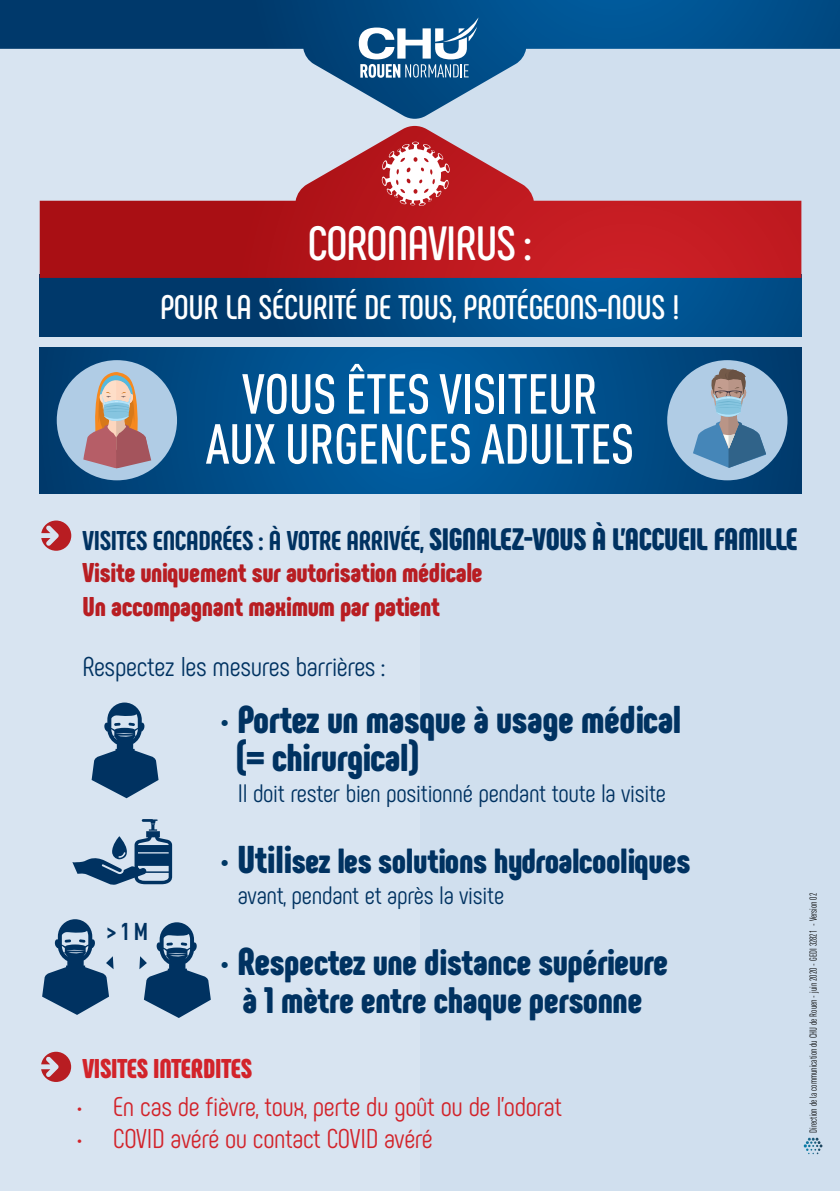
<style>
.page{position:relative;width:840px;height:1191px;background:#fff}
.page>*{position:absolute;margin:0;border:0;box-sizing:border-box;transform-origin:0 0}
.t1{font:500 condensed 55.4px/50px "DINOT";letter-spacing:-.01em;color:#fff;text-align:right}
.t2{font:700 48px "Phenomena";letter-spacing:-.02em;color:#fff}
.t3{font:900 38.8px/38px "Phenomena";letter-spacing:-.01em;color:#003261}
.t4{font:900 36.8px/38px "Phenomena";letter-spacing:-.01em;color:#003261;text-align:center}
.t5{font:900 35px "Phenomena";letter-spacing:-.01em;color:#003261}
.t6{font:700 34px "Phenomena";letter-spacing:-.01em;color:#fff}
.t7{font:900 27.2px/32.8px "Phenomena";letter-spacing:-.01em;color:#b81d22}
.t8{font:27.2px "Phenomena";letter-spacing:-.01em;color:#d2232a}
.t9{font:27.2px "Phenomena";letter-spacing:-.01em;color:#003261}
.t10{font:900 27.2px "Phenomena";letter-spacing:-.01em;color:#d2232a}
.t11{font:25.2px "Phenomena";letter-spacing:-.01em;color:#003261}
.t12{font:700 condensed 24px "DINOT";color:#003261}
.t13{font:condensed 10.2px "DINOT";color:#000;scale:.9 1}
.s1{font-weight:800;color:#003261}
.s2{font-size:31px;color:#003261}
.s3{font-weight:700;font-size:40px;color:#003865}
.s4{font-size:38.8px}
</style>
<div class="page">
<div style="left:0;top:0;width:839px;height:1191px;background:#d8e4f1"></div>
<div style="left:420px;top:0;width:419px;height:1191px;background:#d0dfee"></div>
<svg style="left:0;top:0;width:839px;height:119px"></svg>
<svg style="left:358px;top:17px;width:120px;height:61px;background:#5485ab"></svg>
<svg style="left:40px;top:278px;width:761px;height:58px;background:#004780"></svg>
<svg style="left:40px;top:347px;width:761px;height:146px;background:#00508d"></svg>
<svg style="left:40px;top:126px;width:761px;height:152px"></svg>
<svg style="left:381px;top:142px;width:69px;height:64px;background:#dc8f92"></svg>
<svg style="left:803px;top:1137px;width:19px;height:17px"></svg>
<div style="left:666px;top:360px;width:121px;height:120px;background:#b0cce5;border-radius:50%"></div>
<svg style="left:692px;top:366px;width:73px;height:102px"></svg>
<div style="left:57px;top:360px;width:120px;height:120px;background:#b0cce5;border-radius:50%"></div>
<svg style="left:83px;top:372px;width:68px;height:96px"></svg>
<svg style="left:41px;top:520px;width:30px;height:31px"></svg>
<svg style="left:41px;top:1051px;width:30px;height:31px"></svg>
<svg style="left:72px;top:819px;width:100px;height:66px"></svg>
<svg style="left:92px;top:702px;width:66px;height:96px"></svg>
<svg style="left:139px;top:922px;width:72px;height:96px"></svg>
<svg style="left:42px;top:919px;width:71px;height:96px"></svg>
<h2 class="t2" style="left:307px;top:214px;width:226px">CORONAVIRUS :</h2>
<p class="t6" style="left:160px;top:287px;width:521px">POUR LA SÉCURITÉ DE TOUS, PROTÉGEONS-NOUS !</p>
<h1 class="t1" style="left:205px;top:366px;width:393px">VOUS ÊTES VISITEUR<br>AUX URGENCES ADULTES</h1>
<p class="t7" style="left:82px;top:524px;width:716px"><span class="s1">VISITES ENCADRÉES : À VOTRE ARRIVÉE,</span> <span class="s2">signalez-vous à l’accueil famille<br></span>Visite uniquement sur autorisation médicale<br>Un accompagnant maximum par patient</p>
<p class="t9" style="left:82px;top:650px;width:304px">Respectez les mesures barrières :</p>
<p class="t12" style="left:107px;top:914px;width:43px">&gt; 1 M</p>
<h3 class="t3" style="left:236px;top:700px;width:446px;text-indent:-15px"><span class="s3">•</span> Portez un masque à usage médical (= chirurgical)</h3>
<p class="t11" style="left:238px;top:778px;width:429px">Il doit rester bien positionné pendant toute la visite</p>
<p class="t5" style="left:221px;top:838px;width:471px"><span class="s3">•</span> <span class="s4">Utili</span>sez les solutions hydroalcooliques</p>
<p class="t11" style="left:238px;top:880px;width:268px">avant, pendant et après la visite</p>
<h3 class="t4" style="left:221px;top:942px;width:448px"><span class="s3">•</span> <span class="s4">Re</span>spectez une distance supérieure à 1 mètre entre chaque personne</h3>
<p class="t10" style="left:82px;top:1050px;width:171px">Visites interdites</p>
<p class="t8" style="left:77px;top:1090px;width:486px">• En cas de fièvre, toux, perte du goût ou de l’odorat</p>
<p class="t8" style="left:77px;top:1122px;width:357px">• COVID avéré ou contact COVID avéré</p>
<p class="t13" style="left:805px;top:1132px;width:268px;rotate:-90deg">Direction de la communication du CHU de Rouen - juin 2020 - GEDI 32821 - Version 02</p>
</div>
